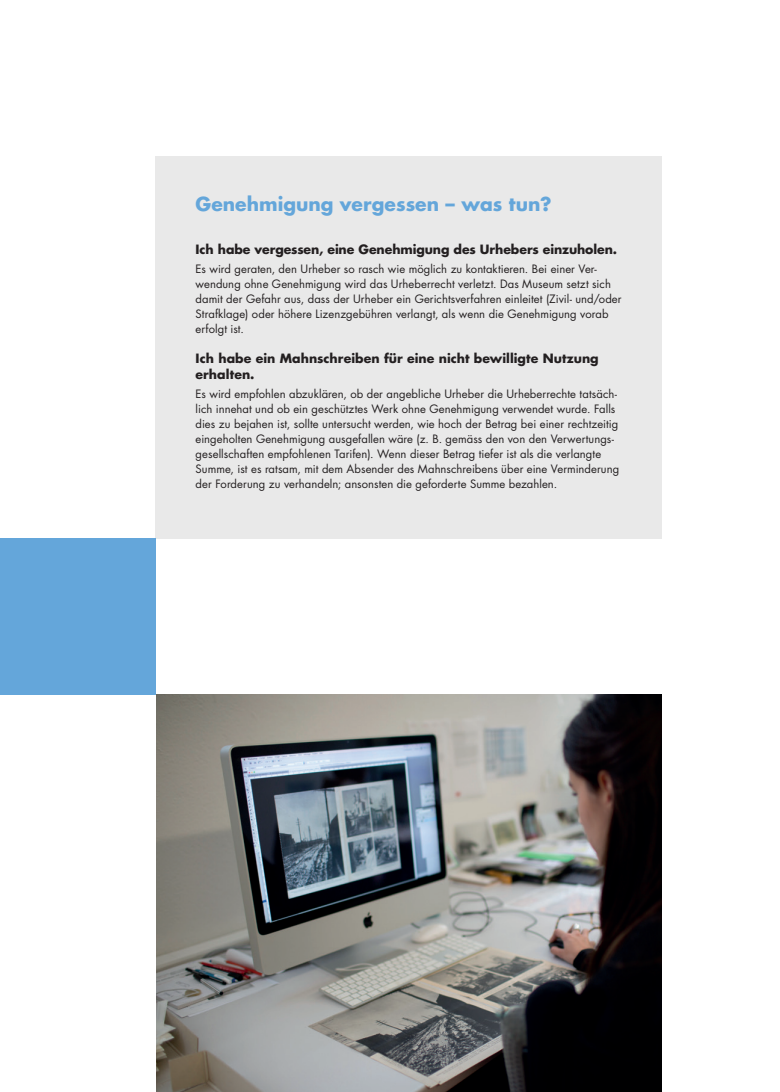
<style>
.page{position:relative;width:780px;height:1092px;background:#fff}
.page>*{position:absolute;margin:0;border:0;box-sizing:border-box;transform-origin:0 0}
.t1{font:700 18.75px "Futura Std";color:#64a6da}
.t2{font:700 12.5px/16.2px "Futura Std";color:#231f20}
.t3{font:11.25px/15px "Futura";letter-spacing:.005em;color:#231f20}
</style>
<div class="page">
<div style="left:156px;top:156px;width:505px;height:382px;background:#e9e9e9"></div>
<div style="left:0;top:538px;width:156px;height:156px;background:#64a6da"></div>
<img style="left:156px;top:694px;width:505px;height:397px">
<h1 class="t1" style="left:196px;top:192px;width:357px">Genehmigung vergessen – was tun?</h1>
<p class="t2" style="left:196px;top:241px;width:423px">Ich habe vergessen, eine Genehmigung des Urhebers einzuholen.</p>
<p class="t3" style="left:196px;top:261px;width:427px">Es wird geraten, den Urheber so rasch wie möglich zu kontaktieren. Bei einer Ver&shy;wendung ohne Genehmigung wird das Urheberrecht verletzt. Das Museum setzt sich damit der Gefahr aus, dass der Urheber ein Gerichtsverfahren einleitet (Zivil- und/oder Strafklage) oder höhere Lizenzgebühren verlangt, als wenn die Genehmigung vorab erfolgt ist.</p>
<p class="t2" style="left:196px;top:350px;width:404px">Ich habe ein Mahnschreiben für eine nicht bewilligte Nutzung erhalten.</p>
<p class="t3" style="left:196px;top:386px;width:425px">Es wird empfohlen abzuklären, ob der angebliche Urheber die Urheberrechte tatsäch&shy;lich innehat und ob ein geschütztes Werk ohne Genehmigung verwendet wurde. Falls dies zu bejahen ist, sollte untersucht werden, wie hoch der Betrag bei einer rechtzeitig eingeholten Genehmigung ausgefallen wäre (z. B. gemäss den von den Verwertungs&shy;gesellschaften empfohlenen Tarifen). Wenn dieser Betrag tiefer ist als die verlangte Summe, ist es ratsam, mit dem Absender des Mahnschreibens über eine Verminderung der Forderung zu verhandeln; ansonsten die geforderte Summe bezahlen.</p>
</div>
